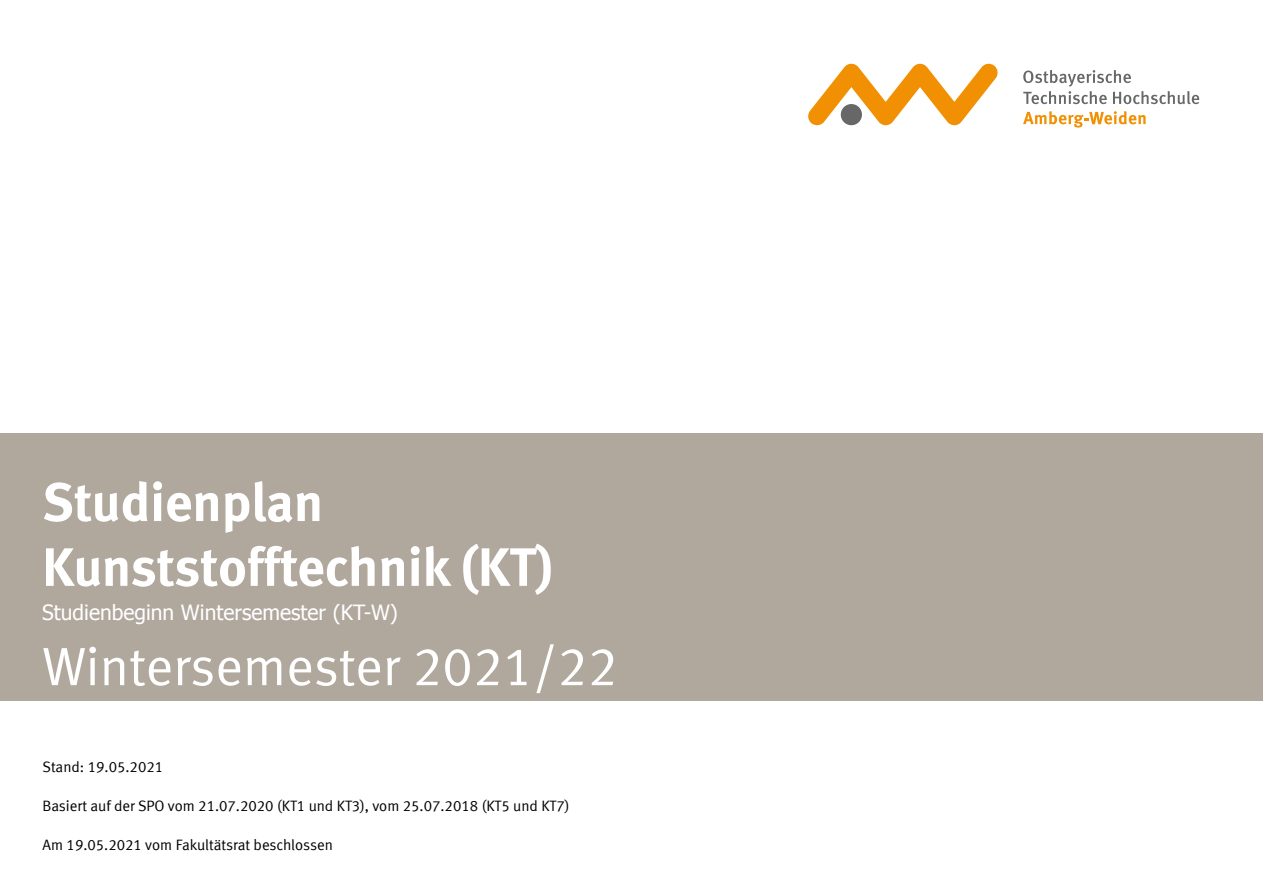
<style>
.page{position:relative;width:1263px;height:893px;background:#fff}
.page>*{position:absolute;margin:0;border:0;box-sizing:border-box;transform-origin:0 0}
.t1{font:700 54px/64.8px "Meta";color:#fff}
.t2{font:54px "Meta Normal LF";color:#fff}
.t3{font:21px "Tahoma";color:#fff}
.t4{font:15px "Meta Normal LF";color:#000}
</style>
<div class="page">
<svg style="left:1023px;top:111px;width:122px;height:17px"></svg>
<svg style="left:808px;top:64px;width:190px;height:62px"></svg>
<div style="left:841px;top:104px;width:21px;height:21px;background:#666766;border-radius:50%"></div>
<svg style="left:1023px;top:70px;width:176px;height:34px"></svg>
<div style="left:0;top:434px;width:1263px;height:267px;background:#b0a79d"></div>
<h1 class="t1" style="left:42px;top:469px;width:512px">Studienplan<br>Kunststofftechnik (KT)</h1>
<h2 class="t3" style="left:42px;top:599px;width:357px">Studienbeginn Wintersemester (KT-W)</h2>
<h1 class="t2" style="left:42px;top:635px;width:577px">Wintersemester 2021/22</h1>
<p class="t4" style="left:43px;top:759px;width:122px">Stand: 19.05.2021</p>
<p class="t4" style="left:43px;top:798px;width:528px">Basiert auf der SPO vom 21.07.2020 (KT1 und KT3), vom 25.07.2018 (KT5 und KT7)</p>
<p class="t4" style="left:43px;top:837px;width:292px">Am 19.05.2021 vom Fakultätsrat beschlossen</p>
</div>
